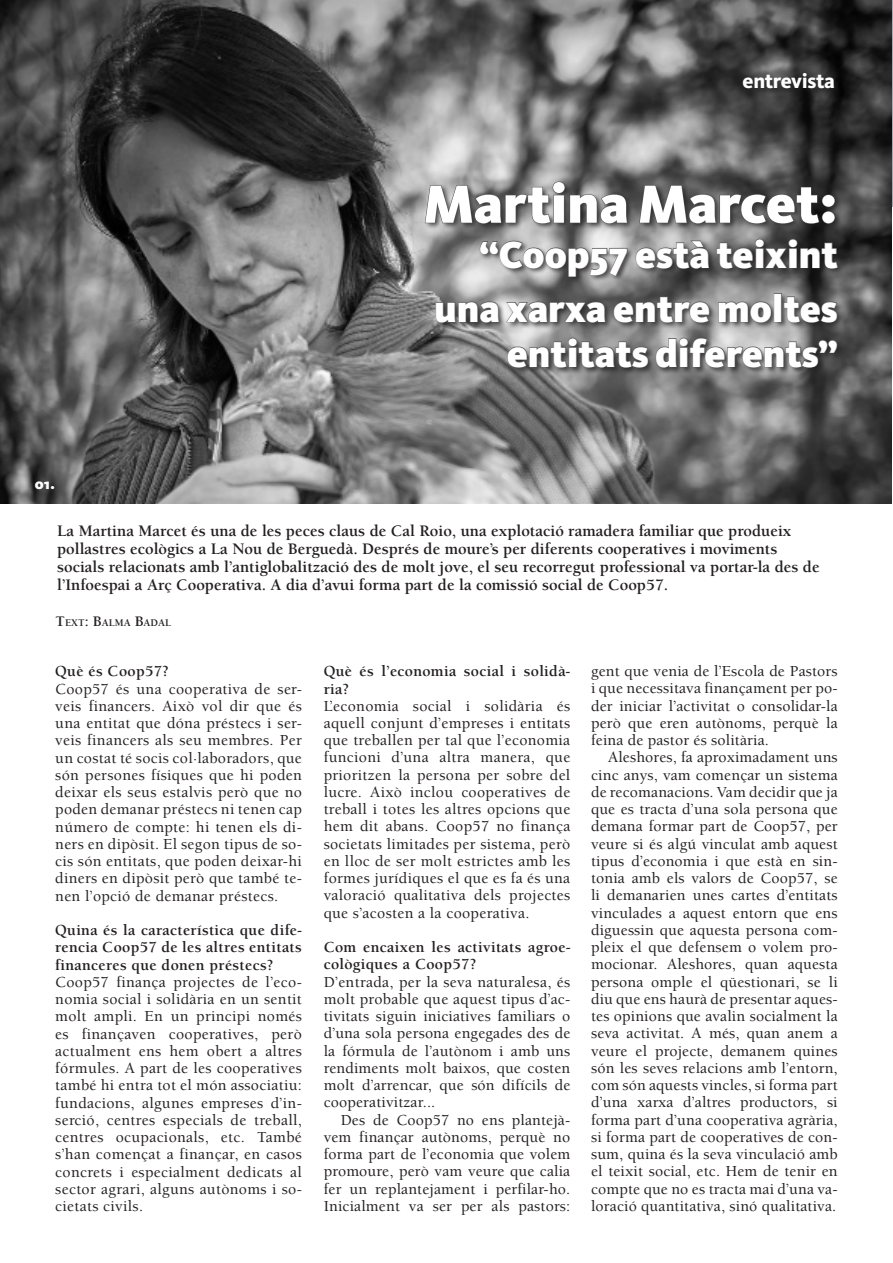
<style>
.page{position:relative;width:893px;height:1263px;background:#fff}
.page>*{position:absolute;margin:0;border:0;box-sizing:border-box;transform-origin:0 0}
.titol_secció_gran{font:900 55.5px "Kievit OT";color:#fff}
.titol_secció_gran-2{font:900 39px/45px "Kievit OT";color:#fff;text-align:right}
.t1{font:800 21px "Kievit OT";letter-spacing:-.02em;color:#fff}
.entradeta{font:700 16.5px/18px "Berkeley";color:#231f20}
.Text_base{font:500 15.75px/17.2px "Berkeley";letter-spacing:.01em;color:#231f20;text-align:justify}
.Text_base-2{font:700 15.75px/17.2px "Berkeley";letter-spacing:.02em;color:#231f20}
.t2{font:900 15px "Kievit OT";color:#fff}
.Noms_autors{font:700 10.5px "Berkeley";color:#231f20}
.s1{font-size:15px}
</style>
<div class="page">
<img style="left:0;top:0;width:891px;height:504px">
<div style="left:742px;top:72px;width:100px;height:24px;background:#231f20;opacity:.75"></div>
<div style="left:424px;top:180px;width:421px;height:195px;background:#231f20;opacity:.75"></div>
<svg style="left:425px;top:181px;width:203px;height:43px;background:#666566"></svg>
<svg style="left:639px;top:185px;width:196px;height:39px;background:#444344"></svg>
<svg style="left:479px;top:240px;width:149px;height:37px;background:#8b8a8a"></svg>
<svg style="left:635px;top:240px;width:74px;height:29px;background:#706f6f"></svg>
<svg style="left:716px;top:238px;width:122px;height:31px;background:#424141"></svg>
<svg style="left:435px;top:301px;width:65px;height:22px"></svg>
<svg style="left:506px;top:301px;width:100px;height:22px;background:#616061"></svg>
<svg style="left:613px;top:296px;width:97px;height:27px;background:#5b5a5b"></svg>
<svg style="left:718px;top:301px;width:54px;height:22px"></svg>
<div style="left:774px;top:294px;width:7px;height:28px;border:1px solid #57585a"></div>
<svg style="left:783px;top:296px;width:55px;height:27px"></svg>
<svg style="left:507px;top:337px;width:142px;height:31px;background:#6b6a6b"></svg>
<svg style="left:655px;top:337px;width:183px;height:31px;background:#737373"></svg>
<p class="t1" style="left:742px;top:69px;width:94px">entrevista</p>
<p class="t2" style="left:35px;top:475px;width:22px">01.</p>
<p class="titol_secció_gran" style="left:424px;top:171px;width:416px">Martina Marcet:</p>
<p class="titol_secció_gran-2" style="left:479px;top:232px;width:360px">“Coop57 està teixint</p>
<p class="titol_secció_gran-2" style="left:434px;top:286px;width:405px">una xarxa entre moltes entitats diferents”</p>
<p class="entradeta" style="left:57px;top:522px;width:764px">La Martina Marcet és una de les peces claus de Cal Roio, una explotació ramadera familiar que produeix pollastres ecològics a La Nou de Berguedà. Després de moure’s per diferents cooperatives i moviments socials relacionats amb l’antiglobalització des de molt jove, el seu recorregut professional va portar-la des de l’Infoespai a Arç Cooperativa. A dia d’avui forma part de la comissió social de Coop57.</p>
<p class="Noms_autors" style="left:56px;top:617px;width:117px"><span class="s1">T</span>EXT<span class="s1">: B</span>ALMA <span class="s1">B</span>ADAL</p>
<p class="Text_base-2" style="left:55px;top:663px;width:115px">Què és Coop57?</p>
<p class="Text_base" style="left:55px;top:680px;width:248px">Coop57 és una cooperativa de ser&shy;veis financers. Això vol dir que és una entitat que dóna préstecs i ser&shy;veis financers als seu membres. Per un costat té socis col·laboradors, que són persones físiques que hi poden deixar els seus estalvis però que no poden demanar préstecs ni tenen cap número de compte: hi tenen els di&shy;ners en dipòsit. El segon tipus de so&shy;cis són entitats, que poden deixar-hi diners en dipòsit però que també te&shy;nen l’opció de demanar préstecs.</p>
<p class="Text_base-2" style="left:55px;top:922px;width:248px;text-align:justify">Quina és la característica que dife&shy;rencia Coop57 de les altres entitats financeres que donen préstecs?</p>
<p class="Text_base" style="left:55px;top:973px;width:248px">Coop57 finança projectes de l’eco&shy;nomia social i solidària en un sentit molt ampli. En un principi només es finançaven cooperatives, però actualment ens hem obert a altres fórmules. A part de les cooperatives també hi entra tot el món associatiu: fundacions, algunes empreses d’in&shy;serció, centres especials de treball, centres ocupacionals, etc. També s’han començat a finançar, en casos concrets i especialment dedicats al sector agrari, alguns autònoms i so&shy;cietats civils.</p>
<p class="Text_base-2" style="left:324px;top:663px;width:248px">Què és l’economia social i solidà&shy;ria?</p>
<p class="Text_base" style="left:324px;top:697px;width:248px">L’economia social i solidària és aquell conjunt d’empreses i entitats que treballen per tal que l’economia funcioni d’una altra manera, que prioritzen la persona per sobre del lucre. Això inclou cooperatives de treball i totes les altres opcions que hem dit abans. Coop57 no finança societats limitades per sistema, però en lloc de ser molt estrictes amb les formes jurídiques el que es fa és una valoració qualitativa dels projectes que s’acosten a la cooperativa.</p>
<p class="Text_base-2" style="left:324px;top:939px;width:248px">Com encaixen les activitats agroe&shy;cològiques a Coop57?</p>
<p class="Text_base" style="left:324px;top:973px;width:248px">D’entrada, per la seva naturalesa, és molt probable que aquest tipus d’ac&shy;tivitats siguin iniciatives familiars o d’una sola persona engegades des de la fórmula de l’autònom i amb uns rendiments molt baixos, que costen molt d’arrencar, que són difícils de cooperativitzar...</p>
<p class="Text_base" style="left:324px;top:1111px;width:248px;text-indent:17px">Des de Coop57 no ens plantejà&shy;vem finançar autònoms, perquè no forma part de l’economia que volem promoure, però vam veure que calia fer un replantejament i perfilar-ho.<br>Inicialment va ser per als pastors:</p>
<p class="Text_base" style="left:591px;top:663px;width:248px">gent que venia de l’Escola de Pastors i que necessitava finançament per po&shy;der iniciar l’activitat o consolidar-la però que eren autònoms, perquè la feina de pastor és solitària.</p>
<p class="Text_base" style="left:591px;top:749px;width:248px;text-indent:17px">Aleshores, fa aproximadament uns cinc anys, vam començar un sistema de recomanacions. Vam decidir que ja que es tracta d’una sola persona que demana formar part de Coop57, per veure si és algú vinculat amb aquest tipus d’economia i que està en sin&shy;tonia amb els valors de Coop57, se li demanarien unes cartes d’entitats vinculades a aquest entorn que ens diguessin que aquesta persona com&shy;pleix el que defensem o volem pro&shy;mocionar. Aleshores, quan aquesta persona omple el qüestionari, se li diu que ens haurà de presentar aques&shy;tes opinions que avalin socialment la seva activitat. A més, quan anem a veure el projecte, demanem quines són les seves relacions amb l’entorn, com són aquests vincles, si forma part d’una xarxa d’altres productors, si forma part d’una cooperativa agrària, si forma part de cooperatives de con&shy;sum, quina és la seva vinculació amb el teixit social, etc. Hem de tenir en compte que no es tracta mai d’una va&shy;loració quantitativa, sinó qualitativa.</p>
</div>
